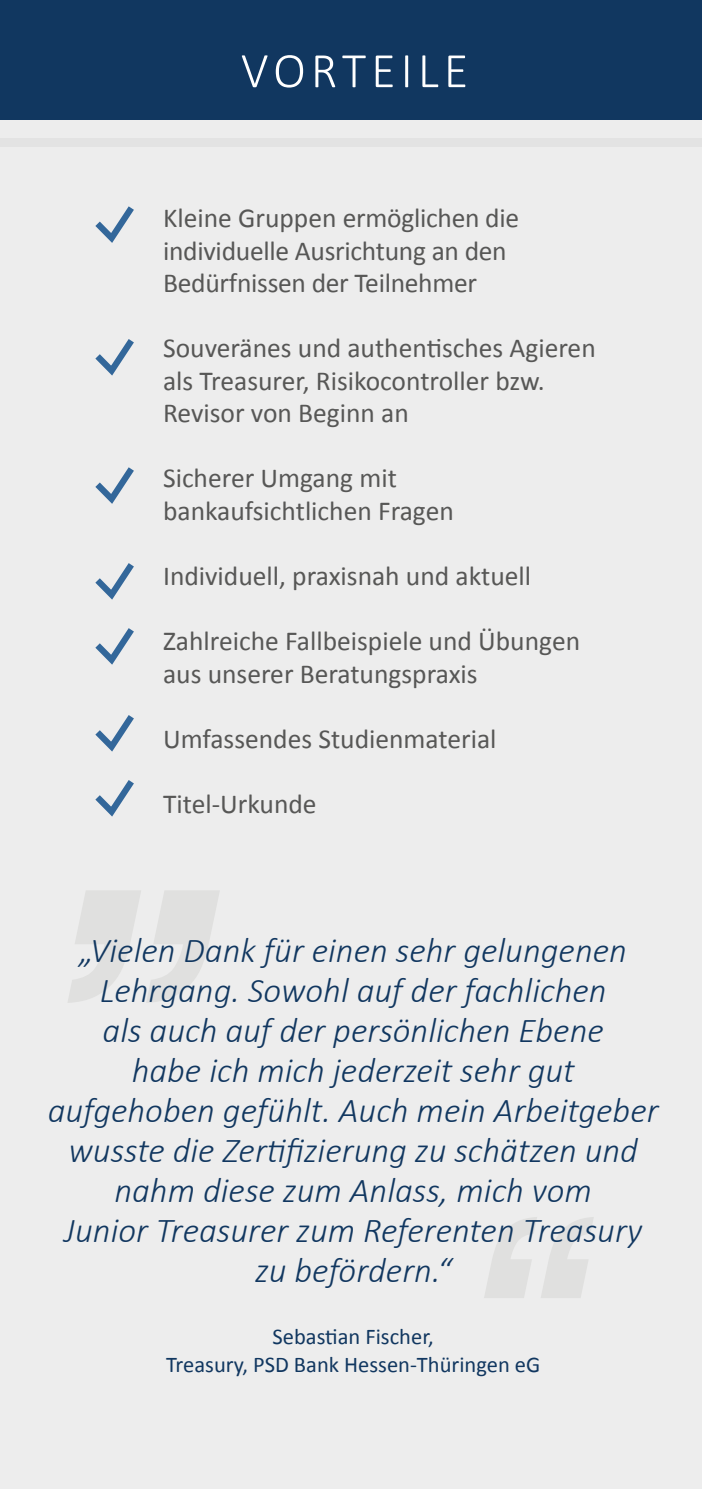
<style>
.page{position:relative;width:702px;height:1489px;background:#fff}
.page>*{position:absolute;margin:0;border:0;box-sizing:border-box;transform-origin:0 0}
.t1{font:300 50px "Calibri";letter-spacing:.1em;color:#fff}
.t2{font:italic 300 35px/40px "Calibri";color:#113760;text-align:center}
.t3{font:27.5px/32.5px "Calibri";color:#575756}
.t4{font:22.5px/27.5px "Calibri";color:#113760;text-align:center}
</style>
<div class="page">
<div style="left:0;top:120px;width:702px;height:1368px;background:#ededed"></div>
<div style="left:0;top:0;width:702px;height:120px;background:#113760"></div>
<div style="left:0;top:138px;width:702px;height:8px;background:#e3e3e3"></div>
<svg style="left:68px;top:891px;width:151px;height:111px"></svg>
<svg style="left:485px;top:1217px;width:109px;height:80px"></svg>
<svg style="left:95px;top:206px;width:39px;height:37px"></svg>
<svg style="left:95px;top:339px;width:39px;height:37px"></svg>
<svg style="left:95px;top:467px;width:39px;height:37px"></svg>
<svg style="left:95px;top:563px;width:39px;height:37px"></svg>
<svg style="left:95px;top:628px;width:39px;height:37px"></svg>
<svg style="left:95px;top:715px;width:39px;height:37px"></svg>
<svg style="left:95px;top:780px;width:39px;height:37px"></svg>
<p class="t1" style="left:241px;top:40px;width:229px">VORTEILE</p>
<p class="t3" style="left:163px;top:200px;width:357px">Kleine Gruppen ermöglichen die individuelle Ausrichtung an den<br>Bedürfnissen der Teilnehmer</p>
<p class="t3" style="left:163px;top:330px;width:434px">Souveränes und authentisches Agieren als Treasurer, Risikocontroller bzw.<br>Revisor von Beginn an</p>
<p class="t3" style="left:163px;top:460px;width:292px">Sicherer Umgang mit bankaufsichtlichen Fragen</p>
<p class="t3" style="left:163px;top:558px;width:369px">Individuell, praxisnah und aktuell</p>
<p class="t3" style="left:163px;top:623px;width:418px">Zahlreiche Fallbeispiele und Übungen aus unserer Beratungspraxis</p>
<p class="t3" style="left:163px;top:720px;width:335px">Umfassendes Studienmaterial</p>
<p class="t3" style="left:163px;top:786px;width:155px">Titel-Urkunde</p>
<p class="t2" style="left:48px;top:929px;width:612px">„Vielen Dank für einen sehr gelungenen Lehrgang. Sowohl auf der fachlichen<br>als auch auf der persönlichen Ebene<br>habe ich mich jederzeit sehr gut aufgehoben gefühlt. Auch mein Arbeitgeber wusste die Zertifizierung zu schätzen und nahm diese zum Anlass, mich vom<br>Junior Treasurer zum Referenten Treasury zu befördern.“</p>
<p class="t4" style="left:166px;top:1321px;width:376px">Sebastian Fischer,<br>Treasury, PSD Bank Hessen-Thüringen eG</p>
</div>
